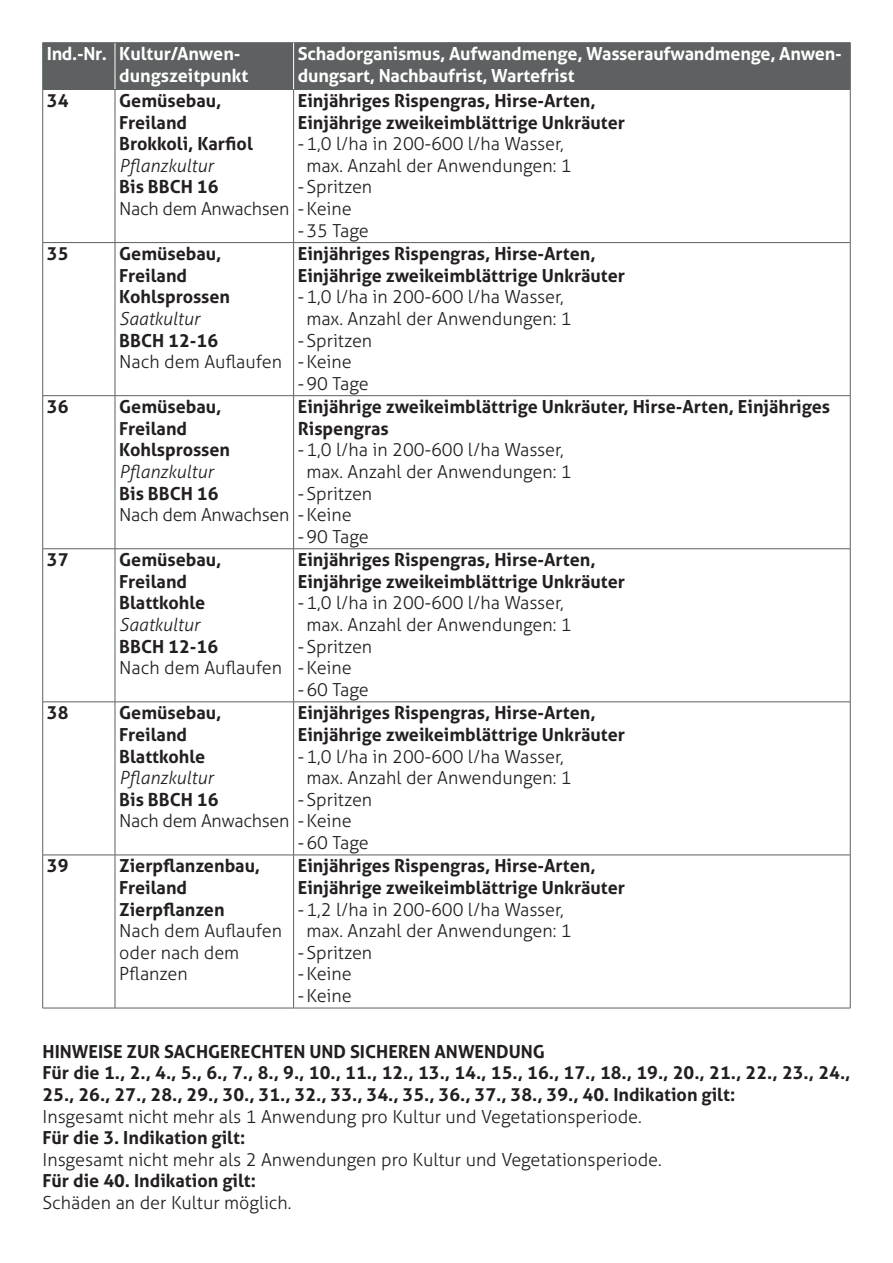
<style>
.page{position:relative;width:893px;height:1263px;background:#fff}
.page>*{position:absolute;margin:0;border:0;box-sizing:border-box;transform-origin:0 0}
.Zellenüberschrift{font:700 18px/21.6px "Aller";color:#231f20}
.Zelle_normal{font:300 18px/21.6px "Aller";color:#231f20;text-align:center}
.t1{font:700 18px/21.6px "Aller";letter-spacing:-.01em;color:#fff}
.Zelle_normal-2{font:300 18px "Aller";letter-spacing:-.02em;color:#231f20}
.Zellenüberschrift-2{font:italic 300 18px/21.6px "Aller";color:#231f20}
.s1{font-weight:300;font-style:italic}
.s2{font-weight:700;font-style:normal}
</style>
<div class="page">
<div style="left:43px;top:43px;width:807px;height:46px;background:#5d6161"></div>
<hr style="left:115px;top:43px;width:1px;height:46px;background:#fff">
<hr style="left:43px;top:42px;width:72px;height:1px;background:#5d6161">
<hr style="left:42px;top:43px;width:1px;height:46px;background:#5d6161">
<hr style="left:115px;top:42px;width:179px;height:1px;background:#5d6161">
<hr style="left:294px;top:42px;width:556px;height:1px;background:#5d6161">
<hr style="left:850px;top:43px;width:1px;height:46px;background:#5d6161">
<hr style="left:43px;top:89px;width:72px;height:1px;background:#5d6161">
<hr style="left:115px;top:89px;width:179px;height:1px;background:#5d6161">
<hr style="left:294px;top:89px;width:556px;height:1px;background:#5d6161">
<hr style="left:293px;top:43px;width:1px;height:46px;background:#fff">
<hr style="left:42px;top:90px;width:1px;height:152px;background:#5d6161">
<hr style="left:850px;top:90px;width:1px;height:152px;background:#5d6161">
<hr style="left:42px;top:243px;width:1px;height:152px;background:#5d6161">
<hr style="left:850px;top:243px;width:1px;height:152px;background:#5d6161">
<hr style="left:115px;top:90px;width:1px;height:152px;background:#5d6161">
<hr style="left:293px;top:90px;width:1px;height:152px;background:#5d6161">
<hr style="left:43px;top:242px;width:72px;height:1px;background:#5d6161">
<hr style="left:115px;top:242px;width:179px;height:1px;background:#5d6161">
<hr style="left:115px;top:243px;width:1px;height:152px;background:#5d6161">
<hr style="left:294px;top:242px;width:556px;height:1px;background:#5d6161">
<hr style="left:293px;top:243px;width:1px;height:152px;background:#5d6161">
<hr style="left:43px;top:395px;width:72px;height:1px;background:#5d6161">
<hr style="left:115px;top:395px;width:179px;height:1px;background:#5d6161">
<hr style="left:115px;top:396px;width:1px;height:153px;background:#5d6161">
<hr style="left:294px;top:395px;width:556px;height:1px;background:#5d6161">
<hr style="left:293px;top:396px;width:1px;height:153px;background:#5d6161">
<hr style="left:43px;top:548px;width:72px;height:1px;background:#5d6161">
<hr style="left:115px;top:548px;width:179px;height:1px;background:#5d6161">
<hr style="left:115px;top:549px;width:1px;height:153px;background:#5d6161">
<hr style="left:294px;top:548px;width:556px;height:1px;background:#5d6161">
<hr style="left:293px;top:549px;width:1px;height:153px;background:#5d6161">
<hr style="left:43px;top:702px;width:72px;height:1px;background:#5d6161">
<hr style="left:115px;top:702px;width:179px;height:1px;background:#5d6161">
<hr style="left:115px;top:702px;width:1px;height:153px;background:#5d6161">
<hr style="left:294px;top:702px;width:556px;height:1px;background:#5d6161">
<hr style="left:293px;top:702px;width:1px;height:153px;background:#5d6161">
<hr style="left:43px;top:855px;width:72px;height:1px;background:#5d6161">
<hr style="left:115px;top:855px;width:179px;height:1px;background:#5d6161">
<hr style="left:115px;top:855px;width:1px;height:153px;background:#5d6161">
<hr style="left:294px;top:855px;width:556px;height:1px;background:#5d6161">
<hr style="left:293px;top:855px;width:1px;height:153px;background:#5d6161">
<hr style="left:42px;top:396px;width:1px;height:153px;background:#5d6161">
<hr style="left:850px;top:396px;width:1px;height:153px;background:#5d6161">
<hr style="left:42px;top:549px;width:1px;height:153px;background:#5d6161">
<hr style="left:850px;top:549px;width:1px;height:153px;background:#5d6161">
<hr style="left:42px;top:702px;width:1px;height:153px;background:#5d6161">
<hr style="left:850px;top:702px;width:1px;height:153px;background:#5d6161">
<hr style="left:42px;top:855px;width:1px;height:153px;background:#5d6161">
<hr style="left:850px;top:855px;width:1px;height:153px;background:#5d6161">
<hr style="left:43px;top:1008px;width:72px;height:1px;background:#5d6161">
<hr style="left:115px;top:1008px;width:179px;height:1px;background:#5d6161">
<hr style="left:294px;top:1008px;width:556px;height:1px;background:#5d6161">
<p class="t1" style="left:47px;top:43px;width:62px">Ind.-Nr.</p>
<p class="t1" style="left:119px;top:43px;width:131px">Kultur/Anwen&shy;dungszeitpunkt</p>
<p class="t1" style="left:298px;top:43px;width:546px">Schadorganismus, Aufwandmenge, Wasseraufwandmenge, Anwen&shy;dungsart, Nachbaufrist, Wartefrist</p>
<p class="Zellenüberschrift" style="left:47px;top:90px;width:23px">34</p>
<p class="Zellenüberschrift" style="left:119px;top:90px;width:104px">Gemüsebau,<br>Freiland</p>
<p class="Zellenüberschrift" style="left:119px;top:133px;width:135px">Brokkoli, Karfiol<br><span class="s1">Pflanzkultur</span></p>
<p class="Zellenüberschrift" style="left:119px;top:176px;width:101px">Bis BBCH 16</p>
<p class="Zelle_normal-2" style="left:119px;top:198px;width:172px">Nach dem Anwachsen</p>
<p class="Zellenüberschrift" style="left:298px;top:90px;width:329px">Einjähriges Rispengras, Hirse-Arten,<br>Einjährige zweikeimblättrige Unkräuter</p>
<p class="Zelle_normal" style="left:298px;top:133px;width:275px">- 1,0 l/ha in 200-600 l/ha Wasser, max. Anzahl der Anwendungen: 1</p>
<p class="Zelle_normal" style="left:298px;top:176px;width:76px">- Spritzen</p>
<p class="Zelle_normal" style="left:298px;top:198px;width:55px">- Keine</p>
<p class="Zelle_normal" style="left:298px;top:219px;width:72px">- 35 Tage</p>
<p class="Zellenüberschrift" style="left:47px;top:243px;width:23px">35</p>
<p class="Zellenüberschrift" style="left:119px;top:243px;width:104px">Gemüsebau,<br>Freiland</p>
<p class="Zellenüberschrift" style="left:119px;top:286px;width:112px">Kohlsprossen<br><span class="s1">Saatkultur</span></p>
<p class="Zellenüberschrift" style="left:119px;top:329px;width:100px">BBCH 12-16</p>
<p class="Zelle_normal" style="left:119px;top:351px;width:164px">Nach dem Auflaufen</p>
<p class="Zellenüberschrift" style="left:47px;top:396px;width:23px">36</p>
<p class="Zellenüberschrift" style="left:119px;top:396px;width:104px">Gemüsebau,<br>Freiland</p>
<p class="Zellenüberschrift" style="left:119px;top:439px;width:112px">Kohlsprossen<br><span class="s1">Pflanzkultur</span></p>
<p class="Zellenüberschrift" style="left:119px;top:482px;width:101px">Bis BBCH 16</p>
<p class="Zelle_normal-2" style="left:119px;top:504px;width:172px">Nach dem Anwachsen</p>
<p class="Zellenüberschrift" style="left:47px;top:549px;width:23px">37</p>
<p class="Zellenüberschrift" style="left:119px;top:549px;width:104px">Gemüsebau,<br>Freiland</p>
<p class="Zellenüberschrift" style="left:119px;top:592px;width:88px">Blattkohle<br><span class="s1">Saatkultur</span></p>
<p class="Zellenüberschrift" style="left:119px;top:635px;width:100px">BBCH 12-16</p>
<p class="Zelle_normal" style="left:119px;top:657px;width:164px">Nach dem Auflaufen</p>
<p class="Zellenüberschrift" style="left:47px;top:702px;width:23px">38</p>
<p class="Zellenüberschrift" style="left:119px;top:702px;width:104px">Gemüsebau,<br>Freiland</p>
<p class="Zellenüberschrift-2" style="left:119px;top:745px;width:95px"><span class="s2">Blattkohle<br></span>Pflanzkultur</p>
<p class="Zellenüberschrift" style="left:119px;top:788px;width:101px">Bis BBCH 16</p>
<p class="Zelle_normal-2" style="left:119px;top:810px;width:172px">Nach dem Anwachsen</p>
<p class="Zellenüberschrift" style="left:47px;top:855px;width:23px">39</p>
<p class="Zellenüberschrift" style="left:119px;top:855px;width:142px">Zierpflanzenbau,<br>Freiland</p>
<p class="Zellenüberschrift" style="left:119px;top:898px;width:107px">Zierpflanzen</p>
<p class="Zelle_normal" style="left:119px;top:920px;width:164px;text-align:left">Nach dem Auflaufen oder nach dem<br>Pflanzen</p>
<p class="Zellenüberschrift" style="left:298px;top:243px;width:329px">Einjähriges Rispengras, Hirse-Arten,<br>Einjährige zweikeimblättrige Unkräuter</p>
<p class="Zelle_normal" style="left:298px;top:286px;width:275px">- 1,0 l/ha in 200-600 l/ha Wasser, max. Anzahl der Anwendungen: 1</p>
<p class="Zelle_normal" style="left:298px;top:329px;width:76px">- Spritzen</p>
<p class="Zelle_normal" style="left:298px;top:351px;width:55px">- Keine</p>
<p class="Zelle_normal" style="left:298px;top:373px;width:72px">- 90 Tage</p>
<p class="Zellenüberschrift" style="left:298px;top:396px;width:534px">Einjährige zweikeimblättrige Unkräuter, Hirse-Arten, Einjähriges<br>Rispengras</p>
<p class="Zelle_normal" style="left:298px;top:439px;width:275px">- 1,0 l/ha in 200-600 l/ha Wasser, max. Anzahl der Anwendungen: 1</p>
<p class="Zelle_normal" style="left:298px;top:482px;width:76px">- Spritzen</p>
<p class="Zelle_normal" style="left:298px;top:504px;width:55px">- Keine</p>
<p class="Zelle_normal" style="left:298px;top:526px;width:72px">- 90 Tage</p>
<p class="Zellenüberschrift" style="left:298px;top:549px;width:329px">Einjähriges Rispengras, Hirse-Arten,<br>Einjährige zweikeimblättrige Unkräuter</p>
<p class="Zelle_normal" style="left:298px;top:592px;width:275px">- 1,0 l/ha in 200-600 l/ha Wasser, max. Anzahl der Anwendungen: 1</p>
<p class="Zelle_normal" style="left:298px;top:635px;width:76px">- Spritzen</p>
<p class="Zelle_normal" style="left:298px;top:657px;width:55px">- Keine</p>
<p class="Zelle_normal" style="left:298px;top:679px;width:72px">- 60 Tage</p>
<p class="Zellenüberschrift" style="left:298px;top:702px;width:329px">Einjähriges Rispengras, Hirse-Arten,<br>Einjährige zweikeimblättrige Unkräuter</p>
<p class="Zelle_normal" style="left:298px;top:745px;width:275px">- 1,0 l/ha in 200-600 l/ha Wasser, max. Anzahl der Anwendungen: 1</p>
<p class="Zelle_normal" style="left:298px;top:789px;width:76px">- Spritzen</p>
<p class="Zelle_normal" style="left:298px;top:810px;width:55px">- Keine</p>
<p class="Zelle_normal" style="left:298px;top:832px;width:72px">- 60 Tage</p>
<p class="Zellenüberschrift" style="left:298px;top:855px;width:329px">Einjähriges Rispengras, Hirse-Arten,<br>Einjährige zweikeimblättrige Unkräuter</p>
<p class="Zelle_normal" style="left:298px;top:898px;width:275px">- 1,2 l/ha in 200-600 l/ha Wasser, max. Anzahl der Anwendungen: 1</p>
<p class="Zelle_normal" style="left:298px;top:942px;width:76px">- Spritzen</p>
<p class="Zelle_normal" style="left:298px;top:963px;width:55px">- Keine</p>
<p class="Zelle_normal" style="left:298px;top:985px;width:55px">- Keine</p>
<p class="Zellenüberschrift" style="left:43px;top:1040px;width:504px">HINWEISE ZUR SACHGERECHTEN UND SICHEREN ANWENDUNG</p>
<p class="Zellenüberschrift" style="left:43px;top:1062px;width:809px">Für die 1., 2., 4., 5., 6., 7., 8., 9., 10., 11., 12., 13., 14., 15., 16., 17., 18., 19., 20., 21., 22., 23., 24.,<br>25., 26., 27., 28., 29., 30., 31., 32., 33., 34., 35., 36., 37., 38., 39., 40. Indikation gilt:</p>
<p class="Zelle_normal" style="left:43px;top:1105px;width:601px">Insgesamt nicht mehr als 1 Anwendung pro Kultur und Vegetationsperiode.</p>
<p class="Zellenüberschrift" style="left:43px;top:1127px;width:204px">Für die 3. Indikation gilt:</p>
<p class="Zelle_normal" style="left:43px;top:1149px;width:621px">Insgesamt nicht mehr als 2 Anwendungen pro Kultur und Vegetationsperiode.</p>
<p class="Zellenüberschrift" style="left:43px;top:1170px;width:215px">Für die 40. Indikation gilt:</p>
<p class="Zelle_normal" style="left:43px;top:1192px;width:251px">Schäden an der Kultur möglich.</p>
</div>
